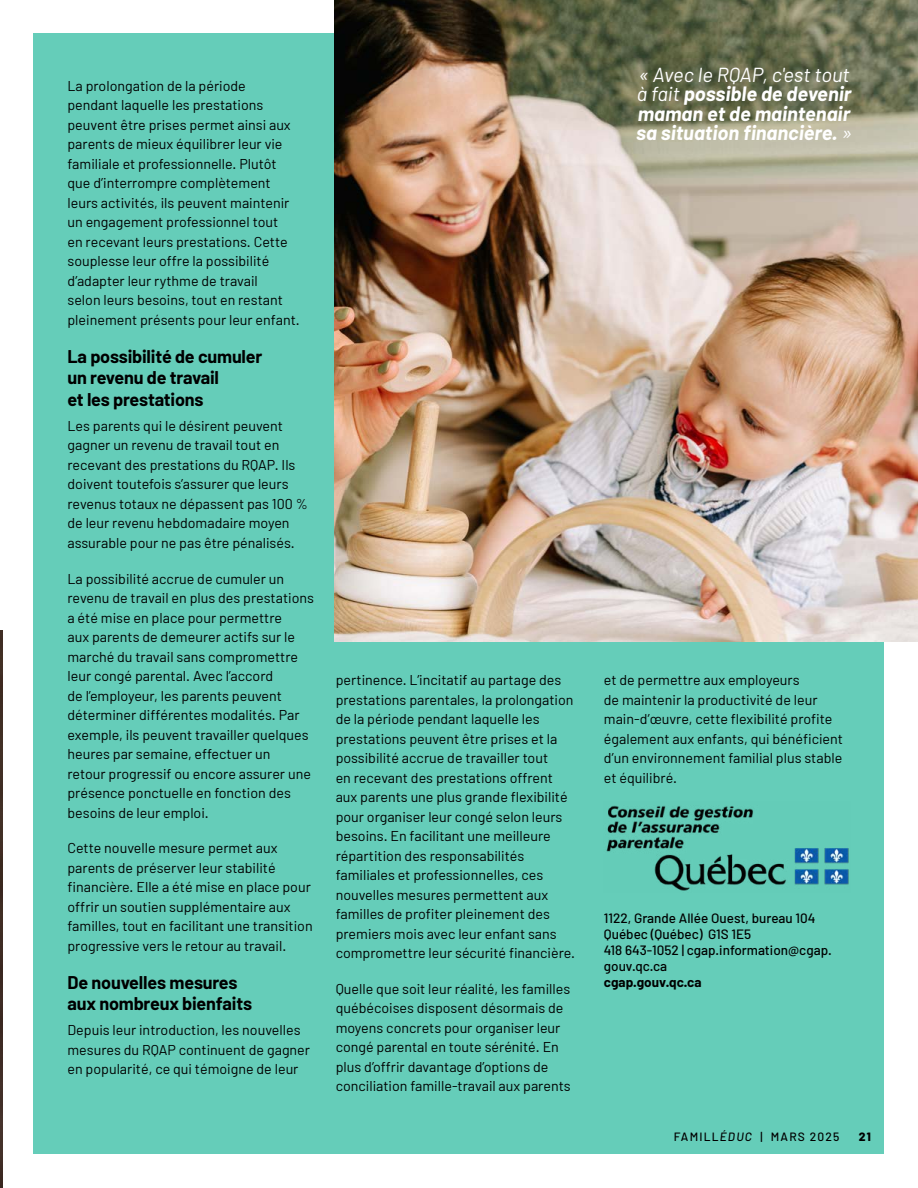
<style>
.page{position:relative;width:918px;height:1188px;background:#fff}
.page>*{position:absolute;margin:0;border:0;box-sizing:border-box;transform-origin:0 0}
.t1{font:italic 700 20.25px/19.5px "Barlow";color:#fff;text-align:justify}
.t2{font:700 18px/21.6px "Barlow";letter-spacing:-.01em;color:#000}
.t3{font:14.25px/19.5px "Barlow";color:#000}
.t4{font:500 13.5px/16.2px "Barlow";color:#000}
.t5{font:700 13.5px "Barlow";color:#000}
.t6{font:500 12px "Barlow";letter-spacing:.1em;color:#000}
.t7{font:800 12px "Barlow";color:#000}
.s1{font-weight:400}
.s2{font-style:italic}
</style>
<div class="page">
<div style="left:34px;top:34px;width:850px;height:1120px;background:#65cdb9"></div>
<img style="left:606px;top:805px;width:243px;height:86px">
<img style="left:335px;top:0;width:583px;height:642px">
<hr style="left:0;top:631px;width:3px;height:557px;background:#3f2d24">
<p class="t3" style="left:68px;top:76px;width:234px">La prolongation de la période pendant laquelle les prestations peuvent être prises permet ainsi aux parents de mieux équilibrer leur vie familiale et professionnelle. Plutôt que d’interrompre complètement leurs activités, ils peuvent maintenir un engagement professionnel tout<br>en recevant leurs prestations. Cette souplesse leur offre la possibilité d’adapter leur rythme de travail<br>selon leurs besoins, tout en restant pleinement présents pour leur enfant.</p>
<h3 class="t2" style="left:68px;top:345px;width:196px">La possibilité de cumuler un revenu de travail<br>et les prestations</h3>
<p class="t3" style="left:68px;top:416px;width:242px">Les parents qui le désirent peuvent gagner un revenu de travail tout en recevant des prestations du RQAP. Ils doivent toutefois s’assurer que leurs revenus totaux ne dépassent pas 100 % de leur revenu hebdomadaire moyen assurable pour ne pas être pénalisés.</p>
<p class="t3" style="left:68px;top:568px;width:248px">La possibilité accrue de cumuler un revenu de travail en plus des prestations a été mise en place pour permettre<br>aux parents de demeurer actifs sur le marché du travail sans compromettre leur congé parental. Avec l’accord<br>de l’employeur, les parents peuvent déterminer différentes modalités. Par exemple, ils peuvent travailler quelques heures par semaine, effectuer un<br>retour progressif ou encore assurer une présence ponctuelle en fonction des besoins de leur emploi.</p>
<p class="t3" style="left:68px;top:838px;width:247px">Cette nouvelle mesure permet aux parents de préserver leur stabilité financière. Elle a été mise en place pour offrir un soutien supplémentaire aux familles, tout en facilitant une transition progressive vers le retour au travail.</p>
<h3 class="t2" style="left:68px;top:971px;width:186px">De nouvelles mesures aux nombreux bienfaits</h3>
<p class="t3" style="left:68px;top:1020px;width:244px">Depuis leur introduction, les nouvelles mesures du RQAP continuent de gagner en popularité, ce qui témoigne de leur</p>
<p class="t3" style="left:336px;top:670px;width:241px">pertinence. L’incitatif au partage des prestations parentales, la prolongation de la période pendant laquelle les prestations peuvent être prises et la possibilité accrue de travailler tout<br>en recevant des prestations offrent aux parents une plus grande flexibilité pour organiser leur congé selon leurs besoins. En facilitant une meilleure répartition des responsabilités familiales et professionnelles, ces nouvelles mesures permettent aux familles de profiter pleinement des premiers mois avec leur enfant sans compromettre leur sécurité financière.</p>
<p class="t3" style="left:336px;top:979px;width:237px">Quelle que soit leur réalité, les familles québécoises disposent désormais de moyens concrets pour organiser leur congé parental en toute sérénité. En plus d’offrir davantage d’options de conciliation famille-travail aux parents</p>
<p class="t1" style="left:636px;top:64px;width:217px"><span class="s1">« Avec le RQAP, c'est tout à fait</span> possible de devenir maman et de maintenair sa situation financière. <span class="s1">»</span></p>
<p class="t3" style="left:604px;top:670px;width:241px">et de permettre aux employeurs<br>de maintenir la productivité de leur main-d’œuvre, cette flexibilité profite également aux enfants, qui bénéficient d’un environnement familial plus stable et équilibré.</p>
<p class="t4" style="left:604px;top:909px;width:213px">1122, Grande Allée Ouest, bureau 104</p>
<p class="t4" style="left:604px;top:926px;width:149px">Québec (Québec) G1S 1E5</p>
<p class="t4" style="left:604px;top:942px;width:229px">418 643-1052 | cgap.information@cgap. gouv.qc.ca</p>
<p class="t5" style="left:604px;top:974px;width:99px">cgap.gouv.qc.ca</p>
<p class="t6" style="left:674px;top:1129px;width:167px">FAMILL<span class="s2">ÉDUC</span> | MARS 2025</p>
<p class="t7" style="left:859px;top:1129px;width:14px">21</p>
</div>
